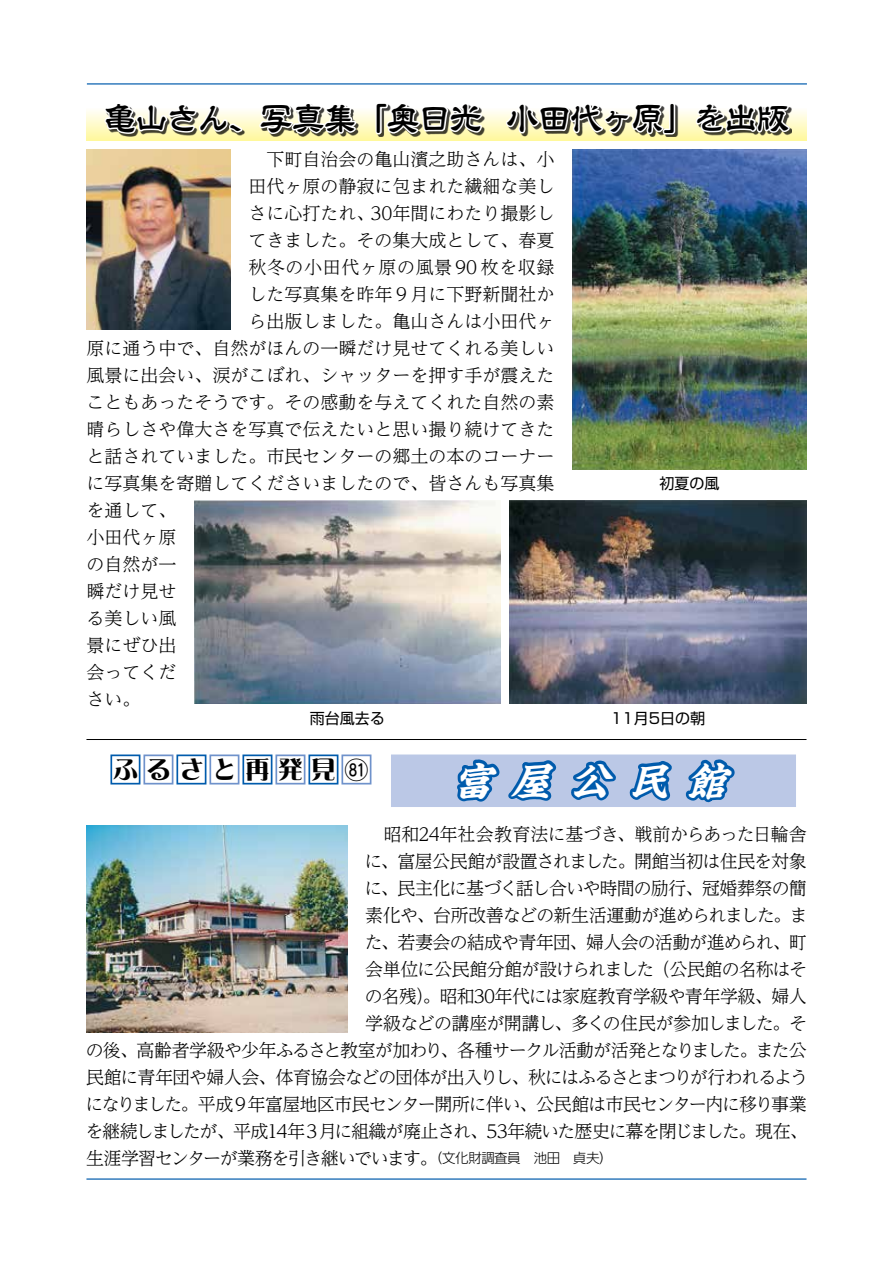
<style>
.page{position:relative;width:893px;height:1263px;background:#fff}
.page>*{position:absolute;margin:0;border:0;box-sizing:border-box;transform-origin:0 0}
.t1{font:italic 700 39px "Kaisho MCBK1 Pro De";color:#fff}
.t2{font:500 33px "Reisho 101 Std";letter-spacing:-.055em;color:#000}
.t3{font:24px "DF Lei Ga So W9 WINP RKSJ H";letter-spacing:.375em;color:#000}
.t4{font:300 18px "UD Reimin Pro";color:#000}
.t5{font:300 18px "UD Reimin Pro";letter-spacing:-.02em;color:#000}
.t6{font:300 18px "UD Reimin Pro";letter-spacing:-.05em;color:#000}
.t7{font:300 18px "UD Reimin Pro";letter-spacing:-.075em;color:#000}
.t8{font:300 18px "UD Reimin Pro";letter-spacing:-.055em;color:#000}
.t9{font:300 18px "UD Reimin Pro";letter-spacing:-.06em;color:#000}
.t10{font:300 18px "UD Reimin Pro";letter-spacing:-.065em;color:#000}
.t11{font:300 18px "UD Reimin Pro";letter-spacing:-.08em;color:#000}
.t12{font:300 18px "UD Reimin Pro";letter-spacing:-.045em;color:#000}
.t13{font:300 18px "UD Reimin Pro";letter-spacing:-.04em;color:#000}
.t14{font:300 18px "UD Reimin Pro";letter-spacing:.03em;color:#000}
.t15{font:15px "Shin Go Pro";color:#000}
.s1{font-family:"UD Shin Go Pro";font-size:13.5px}
</style>
<div class="page">
<hr style="left:86px;top:1178px;width:720px;height:2px;background:#005bac">
<hr style="left:87px;top:83px;width:720px;height:2px;background:#005bac">
<hr style="left:86px;top:739px;width:720px;height:1px;background:#000">
<div style="left:110px;top:754px;width:30px;height:30px;border:2px solid #005bac"></div>
<div style="left:143px;top:754px;width:30px;height:30px;border:2px solid #6f92cb"></div>
<div style="left:176px;top:754px;width:30px;height:30px;border:2px solid #005bac"></div>
<div style="left:209px;top:754px;width:30px;height:30px;border:2px solid #6f92cb"></div>
<div style="left:242px;top:754px;width:30px;height:30px;border:2px solid #005bac"></div>
<div style="left:275px;top:754px;width:30px;height:30px;border:2px solid #6f92cb"></div>
<div style="left:308px;top:754px;width:30px;height:30px;border:2px solid #005bac"></div>
<div style="left:341px;top:754px;width:30px;height:30px;border:2px solid #6f92cb"></div>
<div style="left:392px;top:755px;width:403px;height:51px;background:#bbc8e6"></div>
<svg style="left:453px;top:700px;width:104px;height:102px"></svg>
<svg style="left:571px;top:760px;width:45px;height:41px"></svg>
<svg style="left:629px;top:761px;width:43px;height:40px"></svg>
<svg style="left:685px;top:759px;width:50px;height:44px"></svg>
<div style="left:391px;top:754px;width:405px;height:53px;border:2px solid #bbc8e6"></div>
<img style="left:86px;top:825px;width:261px;height:207px">
<div style="left:86px;top:96px;width:720px;height:45px;background:linear-gradient(to bottom,#fff,#fff8a1)"></div>
<div style="left:106px;top:104px;width:686px;height:33px;background:#000;opacity:.75"></div>
<svg style="left:103px;top:101px;width:141px;height:62px"></svg>
<svg style="left:258px;top:83px;width:100px;height:58px"></svg>
<svg style="left:374px;top:83px;width:109px;height:58px"></svg>
<svg style="left:504px;top:83px;width:173px;height:67px"></svg>
<svg style="left:694px;top:83px;width:97px;height:67px"></svg>
<img style="left:86px;top:150px;width:144px;height:180px">
<img style="left:572px;top:150px;width:234px;height:319px">
<img style="left:509px;top:501px;width:297px;height:202px">
<img style="left:194px;top:501px;width:306px;height:202px">
<h2 class="t2" style="left:103px;top:93px;width:688px">亀山さん、写真集「奥日光 小田代ヶ原」を出版</h2>
<p class="t4" style="left:248px;top:144px;width:308px">　下町自治会の亀山濱之助さんは、小</p>
<p class="t4" style="left:248px;top:171px;width:308px">田代ヶ原の静寂に包まれた繊細な美し</p>
<p class="t4" style="left:248px;top:198px;width:308px">さに心打たれ、30年間にわたり撮影し</p>
<p class="t4" style="left:248px;top:225px;width:308px">てきました。その集大成として、春夏</p>
<p class="t14" style="left:248px;top:252px;width:308px">秋冬の小田代ヶ原の風景90 枚を収録</p>
<p class="t4" style="left:248px;top:279px;width:307px">した写真集を昨年９月に下野新聞社か</p>
<p class="t4" style="left:248px;top:306px;width:307px">ら出版しました。亀山さんは小田代ヶ</p>
<p class="t4" style="left:86px;top:333px;width:469px">原に通う中で、自然がほんの一瞬だけ見せてくれる美しい</p>
<p class="t4" style="left:86px;top:360px;width:469px">風景に出会い、涙がこぼれ、シャッターを押す手が震えた</p>
<p class="t4" style="left:86px;top:387px;width:469px">こともあったそうです。その感動を与えてくれた自然の素</p>
<p class="t4" style="left:86px;top:414px;width:469px">晴らしさや偉大さを写真で伝えたいと思い撮り続けてきた</p>
<p class="t4" style="left:86px;top:441px;width:469px">と話されていました。市民センターの郷土の本のコーナー</p>
<p class="t4" style="left:86px;top:468px;width:469px">に写真集を寄贈してくださいましたので、皆さんも写真集</p>
<p class="t5" style="left:86px;top:495px;width:91px">を通して、</p>
<p class="t5" style="left:86px;top:522px;width:91px">小田代ヶ原</p>
<p class="t5" style="left:86px;top:549px;width:91px">の自然が一</p>
<p class="t5" style="left:86px;top:576px;width:91px">瞬だけ見せ</p>
<p class="t5" style="left:86px;top:603px;width:91px">る美しい風</p>
<p class="t5" style="left:86px;top:630px;width:91px">景にぜひ出</p>
<p class="t5" style="left:86px;top:657px;width:91px">会ってくだ</p>
<p class="t5" style="left:86px;top:684px;width:55px">さい。</p>
<p class="t15" style="left:659px;top:471px;width:61px">初夏の風</p>
<p class="t15" style="left:310px;top:706px;width:77px">雨台風去る</p>
<p class="t15" style="left:611px;top:706px;width:96px">11月5日の朝</p>
<h3 class="t3" style="left:113px;top:757px;width:224px">ふるさと再発見</h3>
<h1 class="t1" style="left:453px;top:748px;width:289px">富屋公民館</h1>
<p class="t5" style="left:365px;top:819px;width:443px">　昭和24年社会教育法に基づき、戦前からあった日輪舎</p>
<p class="t12" style="left:364px;top:846px;width:444px">に、富屋公民館が設置されました。開館当初は住民を対象</p>
<p class="t6" style="left:364px;top:873px;width:444px">に、民主化に基づく話し合いや時間の励行、冠婚葬祭の簡</p>
<p class="t13" style="left:365px;top:900px;width:444px">素化や、台所改善などの新生活運動が進められました。ま</p>
<p class="t6" style="left:365px;top:927px;width:444px">た、若妻会の結成や青年団、婦人会の活動が進められ、町</p>
<p class="t6" style="left:365px;top:954px;width:443px">会単位に公民館分館が設けられました（公民館の名称はそ</p>
<p class="t5" style="left:365px;top:981px;width:444px">の名残）。昭和30年代には家庭教育学級や青年学級、婦人</p>
<p class="t5" style="left:365px;top:1008px;width:443px">学級などの講座が開講し、多くの住民が参加しました。そ</p>
<p class="t8" style="left:86px;top:1035px;width:722px">の後、高齢者学級や少年ふるさと教室が加わり、各種サークル活動が活発となりました。また公</p>
<p class="t9" style="left:86px;top:1062px;width:723px">民館に青年団や婦人会、体育協会などの団体が出入りし、秋にはふるさとまつりが行われるよう</p>
<p class="t10" style="left:85px;top:1089px;width:723px">になりました。平成９年富屋地区市民センター開所に伴い、公民館は市民センター内に移り事業</p>
<p class="t7" style="left:85px;top:1116px;width:724px">を継続しましたが、平成14年３月に組織が廃止され、53年続いた歴史に幕を閉じました。現在、</p>
<p class="t11" style="left:86px;top:1143px;width:528px">生涯学習センターが業務を引き継いでいます。<span class="s1">（文化財調査員　池田　貞夫）</span></p>
</div>
